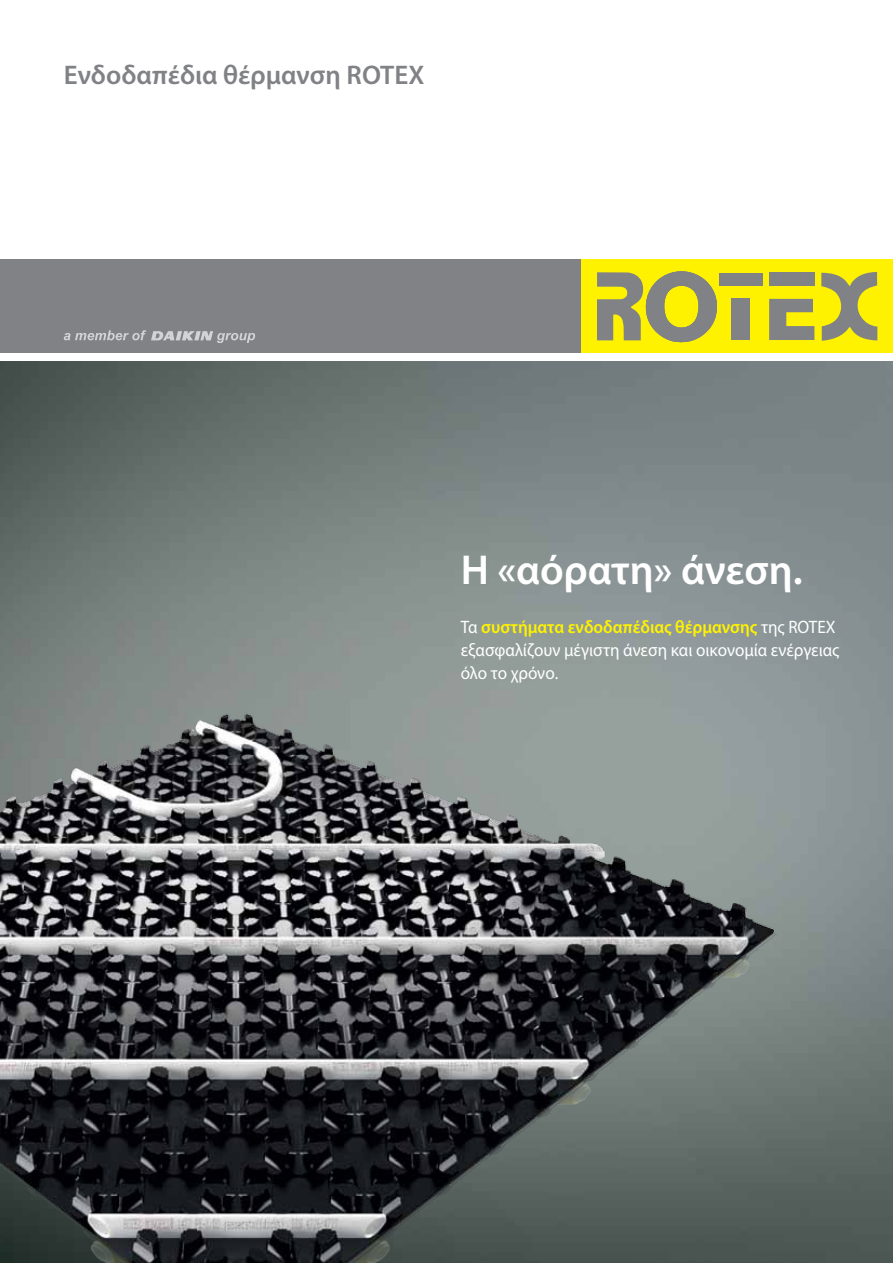
<style>
.page{position:relative;width:893px;height:1263px;background:#fff}
.page>*{position:absolute;margin:0;border:0;box-sizing:border-box;transform-origin:0 0}
.t1{font:600 42px "Myriad Pro";color:#fff}
.t2{font:600 27px "Myriad Pro";color:#808285}
.t3{font:18px/23.2px "Myriad Pro";color:#fff;scale:.95 1}
.s1{font-weight:600;color:#fff200}
</style>
<div class="page">
<img style="left:0;top:361px;width:893px;height:902px">
<div style="left:0;top:259px;width:581px;height:94px;background:#808285"></div>
<div style="left:581px;top:259px;width:312px;height:94px;background:#fff200"></div>
<svg style="left:821px;top:272px;width:56px;height:69px"></svg>
<div style="left:769px;top:273px;width:45px;height:13px;background:#808285"></div>
<div style="left:719px;top:273px;width:44px;height:13px;background:#808285"></div>
<div style="left:731px;top:298px;width:18px;height:42px;background:#808285"></div>
<svg style="left:769px;top:299px;width:45px;height:41px"></svg>
<svg style="left:597px;top:271px;width:120px;height:71px"></svg>
<svg style="left:64px;top:330px;width:191px;height:13px"></svg>
<img style="left:0;top:487px;width:850px;height:776px">
<h2 class="t2" style="left:64px;top:60px;width:362px">Ενδοδαπέδια θέρμανση ROTEX</h2>
<h1 class="t1" style="left:461px;top:547px;width:344px">Η «αόρατη» άνεση.</h1>
<p class="t3" style="left:461px;top:615px;width:400px">Τα <span class="s1">συστήματα ενδοδαπέδιας θέρμανσης</span> της ROTEX εξασφαλίζουν μέγιστη άνεση και οικονομία ενέργειας όλο το χρόνο.</p>
</div>
